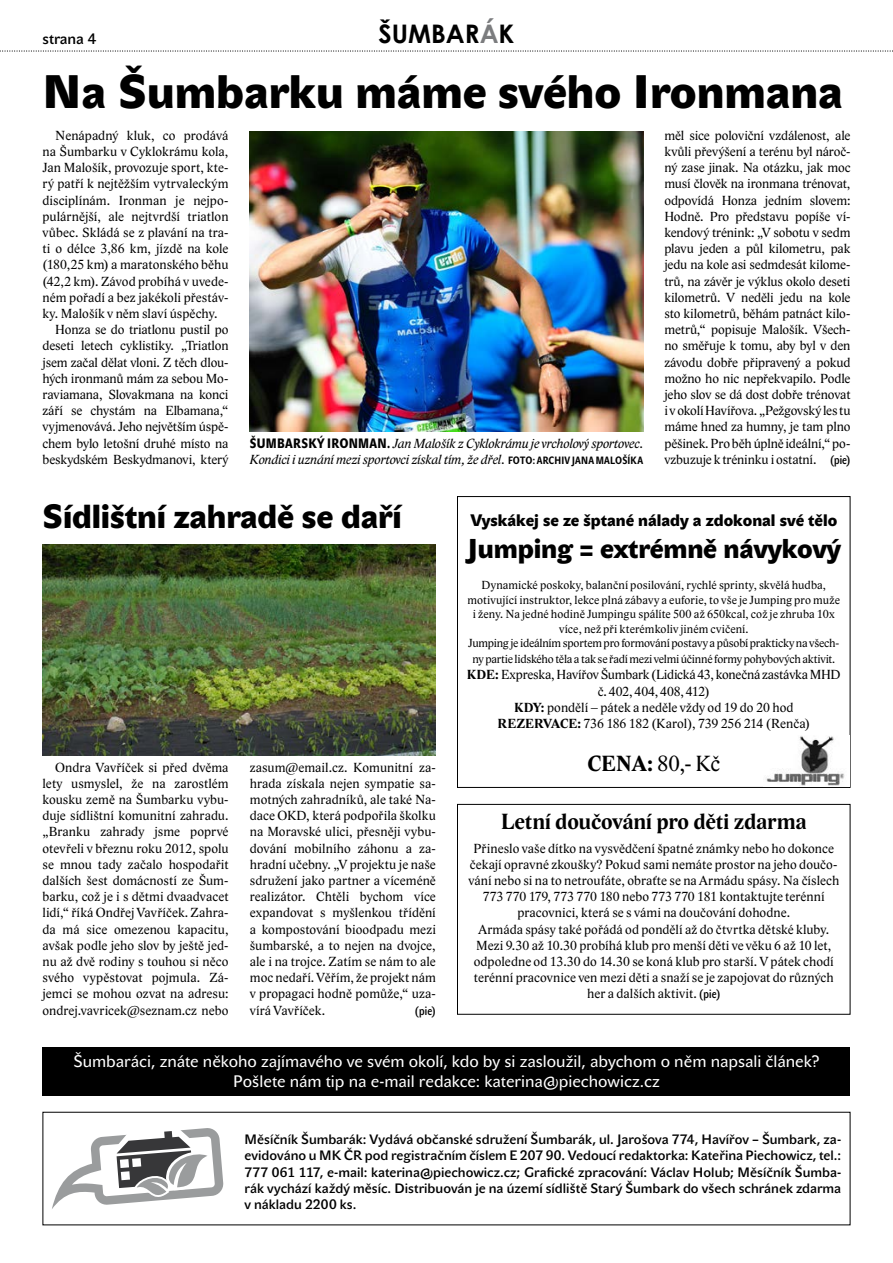
<style>
.page{position:relative;width:893px;height:1263px;background:#fff}
.page>*{position:absolute;margin:0;border:0;box-sizing:border-box;transform-origin:0 0}
.t1{font:46.5px "John Sans Black Pro";color:#000}
.t2{font:33px "John Sans Black Pro";letter-spacing:-.005em;color:#000}
.t3{font:27px "John Sans Black Pro";letter-spacing:-.005em;color:#000}
.t4{font:700 25.5px "Century Gothic";color:#000}
.t5{font:700 22.5px "Lido STF";letter-spacing:-.01em;color:#000}
.t6{font:22.5px "Lido STF";color:#000}
.t7{font:16.5px/19.8px "John Sans Text Pro";color:#fff;text-align:center}
.t8{font:16.5px "John Sans Black Pro";color:#000}
.t9{font:15px "John Sans Medium Pro";color:#000}
.t10{font:13.5px/16.2px "Lido STF";letter-spacing:.005em;color:#000;text-align:justify}
.t11{font:13.5px/16.2px "John Sans Medium Pro";color:#000;text-align:justify}
.t12{font:italic 13.5px/16.2px "Lido STF";letter-spacing:-.015em;color:#000}
.t13{font:12px/14.4px "Lido STF";letter-spacing:.005em;color:#000;text-align:center}
.t14{font:12px "Lido STF";letter-spacing:-.015em;color:#000}
.t15{font:12px "John Sans Cond Med Pro";color:#000}
.s1{color:#7b7c7e}
.s2{font-family:"John Sans Cond Med Pro";font-size:12px}
.s3{font-family:"John Sans Cond Med Pro";font-weight:700;font-style:normal}
.s4{font-family:"John Sans Cond Text Pro";font-weight:700;font-style:normal;font-size:10.5px}
.s5{font-weight:700}
</style>
<div class="page">
<svg style="left:0;top:50px;width:893px;height:2px"></svg>
<svg style="left:52px;top:1128px;width:171px;height:81px"></svg>
<div style="left:43px;top:1047px;width:807px;height:49px;background:#000"></div>
<img style="left:250px;top:132px;width:393px;height:299px">
<div style="left:457px;top:804px;width:393px;height:211px;border:1px solid #000"></div>
<div style="left:457px;top:496px;width:393px;height:292px;border:1px solid #000"></div>
<img style="left:763px;top:735px;width:86px;height:52px">
<img style="left:43px;top:545px;width:393px;height:210px">
<p class="t9" style="left:43px;top:30px;width:55px">strana 4</p>
<h3 class="t4" style="left:378px;top:15px;width:137px">ŠUMBAR<span class="s1">Á</span>K</h3>
<h1 class="t1" style="left:43px;top:65px;width:802px">Na Šumbarku máme svého Ironmana</h1>
<p class="t10" style="left:55px;top:127px;width:175px">Nenápadný kluk, co prodává</p>
<p class="t10" style="left:43px;top:144px;width:188px">na Šumbarku v Cyklokrámu kola,</p>
<p class="t10" style="left:43px;top:160px;width:188px">Jan Malošík, provozuje sport, kte-</p>
<p class="t10" style="left:43px;top:176px;width:188px">rý patří k nejtěžším vytrvaleckým</p>
<p class="t10" style="left:43px;top:192px;width:188px">disciplínám. Ironman je nejpo-</p>
<p class="t10" style="left:43px;top:208px;width:188px">pulárnější, ale nejtvrdší triatlon</p>
<p class="t10" style="left:43px;top:225px;width:188px">vůbec. Skládá se z plavání na tra-</p>
<p class="t10" style="left:43px;top:241px;width:188px">ti o délce 3,86 km, jízdě na kole</p>
<p class="t10" style="left:43px;top:257px;width:188px">(180,25 km) a maratonského běhu</p>
<p class="t10" style="left:43px;top:273px;width:188px">(42,2 km). Závod probíhá v uvede-</p>
<p class="t10" style="left:43px;top:289px;width:188px">ném pořadí a bez jakékoli přestáv-</p>
<p class="t10" style="left:43px;top:306px;width:177px">ky. Malošík v něm slaví úspěchy.</p>
<p class="t10" style="left:55px;top:322px;width:175px">Honza se do triatlonu pustil po</p>
<p class="t10" style="left:43px;top:338px;width:188px">deseti letech cyklistiky. „Triatlon</p>
<p class="t10" style="left:43px;top:354px;width:188px">jsem začal dělat vloni. Z těch dlou-</p>
<p class="t10" style="left:43px;top:370px;width:188px">hých ironmanů mám za sebou Mo-</p>
<p class="t10" style="left:43px;top:387px;width:187px">raviamana, Slovakmana na konci</p>
<p class="t10" style="left:43px;top:403px;width:188px">září se chystám na Elbamana,“</p>
<p class="t10" style="left:43px;top:419px;width:188px">vyjmenovává. Jeho největším úspě-</p>
<p class="t10" style="left:43px;top:435px;width:188px">chem bylo letošní druhé místo na</p>
<p class="t10" style="left:43px;top:451px;width:188px">beskydském Beskydmanovi, který</p>
<p class="t10" style="left:664px;top:127px;width:188px">měl sice poloviční vzdálenost, ale kvůli převýšení a terénu byl nároč&shy;ný zase jinak. Na otázku, jak moc musí člověk na ironmana trénovat, odpovídá Honza jedním slovem:<br>Hodně. Pro představu popíše ví&shy;kendový trénink: „V sobotu v sedm plavu jeden a půl kilometru, pak jedu na kole asi sedmdesát kilome&shy;trů, na závěr je výklus okolo deseti kilometrů. V neděli jedu na kole sto kilometrů, běhám patnáct kilo&shy;metrů,“ popisuje Malošík. Všech&shy;no směřuje k tomu, aby byl v den závodu dobře připravený a pokud možno ho nic nepřekvapilo. Podle jeho slov se dá dost dobře trénovat i v okolí Havířova. „Pežgovský les tu máme hned za humny, je tam plno pěšinek. Pro běh úplně ideální,“ po&shy;vzbuzuje k tréninku i ostatní. <span class="s2">(pie)</span></p>
<p class="t12" style="left:250px;top:435px;width:395px"><span class="s3">ŠUMBARSKÝ IRONMAN.</span> Jan Malošík z Cyklokrámu je vrcholový sportovec.<br>Kondici i uznání mezi sportovci získal tím, že dřel. <span class="s4">FOTO: ARCHIV JANA MALOŠÍKA</span></p>
<h2 class="t2" style="left:43px;top:497px;width:361px">Sídlištní zahradě se daří</h2>
<p class="t10" style="left:43px;top:759px;width:188px;text-indent:13px">Ondra Vavříček si před dvěma lety usmyslel, že na zarostlém kousku země na Šumbarku vybu&shy;duje sídlištní komunitní zahradu. „Branku zahrady jsme poprvé otevřeli v březnu roku 2012, spolu se mnou tady začalo hospodařit dalších šest domácností ze Šum&shy;barku, což je i s dětmi dvaadvacet lidí,“ říká Ondřej Vavříček. Zahra&shy;da má sice omezenou kapacitu, avšak podle jeho slov by ještě jed&shy;nu až dvě rodiny s touhou si něco svého vypěstovat pojmula. Zá&shy;jemci se mohou ozvat na adresu: ondrej.vavricek@seznam.cz nebo</p>
<p class="t10" style="left:250px;top:759px;width:188px">zasum@email.cz. Komunitní za&shy;hrada získala nejen sympatie sa&shy;motných zahradníků, ale také Na&shy;dace OKD, která podpořila školku na Moravské ulici, přesněji vybu&shy;dování mobilního záhonu a za&shy;hradní učebny. „V projektu je naše sdružení jako partner a víceméně realizátor. Chtěli bychom více expandovat s myšlenkou třídění a kompostování bioodpadu mezi šumbarské, a to nejen na dvojce, ale i na trojce. Zatím se nám to ale moc nedaří. Věřím, že projekt nám v propagaci hodně pomůže,“ uza&shy;vírá Vavříček.</p>
<p class="t15" style="left:415px;top:1003px;width:23px">(pie)</p>
<p class="t8" style="left:470px;top:510px;width:368px">Vyskákej se ze šptané nálady a zdokonal své tělo</p>
<h3 class="t3" style="left:467px;top:533px;width:376px">Jumping = extrémně návykový</h3>
<p class="t13" style="left:468px;top:578px;width:374px">Dynamické poskoky, balanční posilování, rychlé sprinty, skvělá hudba, motivující instruktor, lekce plná zábavy a euforie, to vše je Jumping pro muže i ženy. Na jedné hodině Jumpingu spálíte 500 až 650kcal, což je zhruba 10x více, než při kterémkoliv jiném cvičení.<br>Jumping je ideálním sportem pro formování postavy apůsobí prakticky na všech-</p>
<p class="t14" style="left:472px;top:653px;width:364px">ny partie lidského těla a tak se řadí mezi velmi účinné formy pohybových aktivit.</p>
<p class="t10" style="left:467px;top:667px;width:375px;text-align:center"><span class="s5">KDE:</span> Expreska, Havířov Šumbark (Lidická 43, konečná zastávka MHD č. 402, 404, 408, 412)<br><span class="s5">KDY:</span> pondělí – pátek a neděle vždy od 19 do 20 hod<br><span class="s5">REZERVACE:</span> 736 186 182 (Karol), 739 256 214 (Renča)</p>
<h3 class="t6" style="left:587px;top:752px;width:134px"><span class="s5">CENA:</span> 80,- Kč</h3>
<h3 class="t5" style="left:501px;top:809px;width:307px">Letní doučování pro děti zdarma</h3>
<p class="t10" style="left:468px;top:840px;width:372px;text-align:center">Přineslo vaše dítko na vysvědčení špatné známky nebo ho dokonce čekají opravné zkoušky? Pokud sami nemáte prostor na jeho doučo&shy;vání nebo si na to netroufáte, obraťte se na Armádu spásy. Na číslech 773 770 179, 773 770 180 nebo 773 770 181 kontaktujte terénní pracovnici, která se s vámi na doučování dohodne.<br>Armáda spásy také pořádá od pondělí až do čtvrtka dětské kluby.<br>Mezi 9.30 až 10.30 probíhá klub pro menší děti ve věku 6 až 10 let, odpoledne od 13.30 do 14.30 se koná klub pro starší. V pátek chodí terénní pracovnice ven mezi děti a snaží se je zapojovat do různých her a dalších aktivit. <span class="s2">(pie)</span></p>
<p class="t7" style="left:73px;top:1052px;width:747px">Šumbaráci, znáte někoho zajímavého ve svém okolí, kdo by si zasloužil, abychom o něm napsali článek?<br>Pošlete nám tip na e-mail redakce: katerina@piechowicz.cz</p>
<p class="t11" style="left:244px;top:1131px;width:598px">Měsíčník Šumbarák: Vydává občanské sdružení Šumbarák, ul. Jarošova 774, Havířov – Šumbark, za&shy;evidováno u MK ČR pod registračním číslem E 207 90. Vedoucí redaktorka: Kateřina Piechowicz, tel.:<br>777 061 117, e-mail: katerina@piechowicz.cz; Grafické zpracování: Václav Holub; Měsíčník Šumba&shy;rák vychází každý měsíc. Distribuován je na území sídliště Starý Šumbark do všech schránek zdarma v nákladu 2200 ks.</p>
</div>
